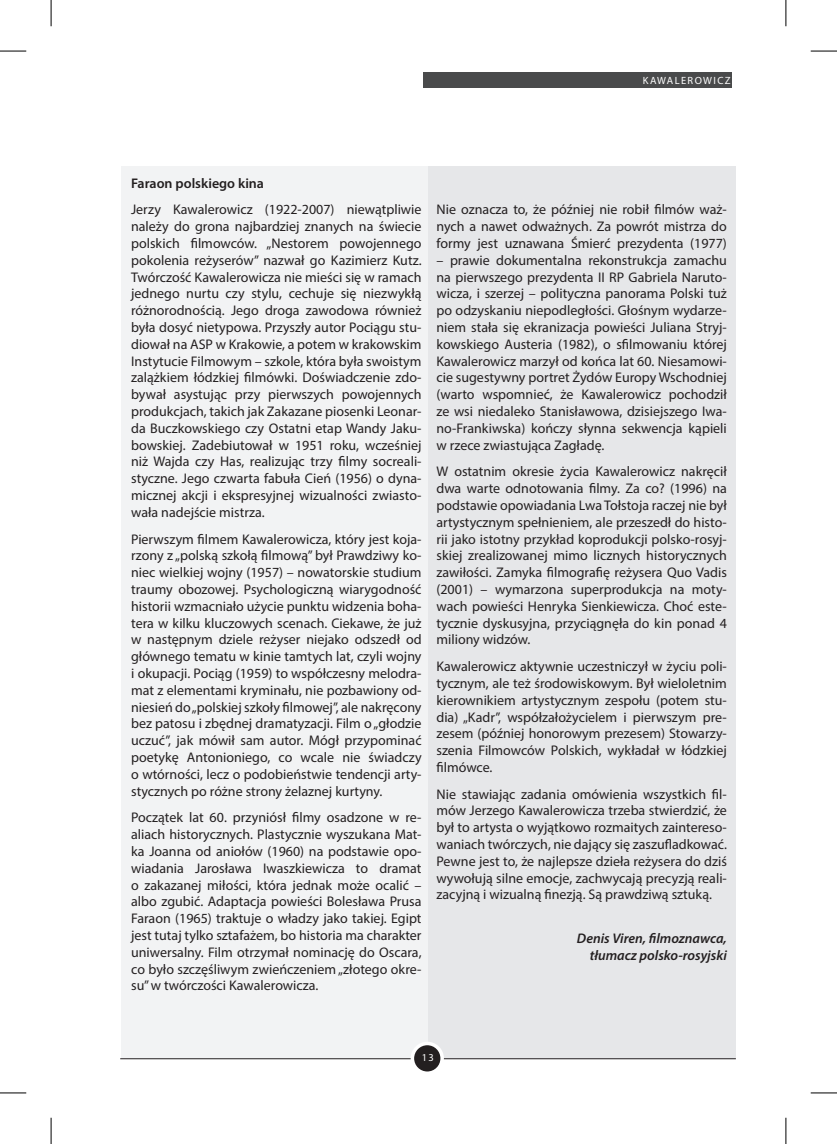
<style>
.page{position:relative;width:837px;height:1144px;background:#fff}
.page>*{position:absolute;margin:0;border:0;box-sizing:border-box;transform-origin:0 0}
.t1{font:14px/16.8px "Myriad Pro";color:#231f20;text-align:justify}
.t2{font:italic 600 14px/16.8px "Myriad Pro";color:#231f20;text-align:right}
.t3{font:600 14px "Myriad Pro";color:#231f20}
.t4{font:10.5px "Myriad Pro";letter-spacing:.13em;color:#fff}
</style>
<div class="page">
<div style="left:121px;top:166px;width:307px;height:893px;background:#f2f3f4"></div>
<div style="left:423px;top:72px;width:308px;height:16px;background:#494a4b"></div>
<div style="left:428px;top:166px;width:307px;height:893px;background:#e6e7e9"></div>
<hr style="left:120px;top:1058px;width:615px;height:1px;background:#231f20">
<div style="left:412px;top:1043px;width:30px;height:30px;background:#231f20;border-radius:50%"></div>
<div style="left:410px;top:1042px;width:34px;height:33px;border:4px solid #fff;border-radius:50%"></div>
<svg style="left:0;top:51px;width:26px;height:1px"></svg>
<svg style="left:810px;top:51px;width:26px;height:1px"></svg>
<svg style="left:0;top:1092px;width:26px;height:1px"></svg>
<svg style="left:810px;top:1092px;width:26px;height:1px"></svg>
<svg style="left:51px;top:0;width:1px;height:26px"></svg>
<svg style="left:51px;top:1118px;width:1px;height:26px"></svg>
<svg style="left:785px;top:0;width:1px;height:26px"></svg>
<svg style="left:785px;top:1118px;width:1px;height:26px"></svg>
<p class="t4" style="left:642px;top:74px;width:89px">KAWALEROWICZ</p>
<p class="t3" style="left:131px;top:174px;width:134px">Faraon polskiego kina</p>
<p class="t1" style="left:131px;top:201px;width:292px">Jerzy Kawalerowicz (1922-2007) niewątpliwie należy do grona najbardziej znanych na świecie polskich filmowców. „Nestorem powojennego pokolenia reżyserów” nazwał go Kazimierz Kutz.<br>Twórczość Kawalerowicza nie mieści się w ramach jednego nurtu czy stylu, cechuje się niezwykłą różnorodnością. Jego droga zawodowa również była dosyć nietypowa. Przyszły autor Pociągu stu&shy;diował na ASP w Krakowie, a potem w krakowskim Instytucie Filmowym – szkole, która była swoistym zalążkiem łódzkiej filmówki. Doświadczenie zdo&shy;bywał asystując przy pierwszych powojennych produkcjach, takich jak Zakazane piosenki Leonar&shy;da Buczkowskiego czy Ostatni etap Wandy Jaku&shy;bowskiej. Zadebiutował w 1951 roku, wcześniej niż Wajda czy Has, realizując trzy filmy socreali&shy;styczne. Jego czwarta fabuła Cień (1956) o dyna&shy;micznej akcji i ekspresyjnej wizualności zwiasto&shy;wała nadejście mistrza.</p>
<p class="t1" style="left:131px;top:530px;width:292px">Pierwszym filmem Kawalerowicza, który jest koja&shy;rzony z „polską szkołą filmową” był Prawdziwy ko&shy;niec wielkiej wojny (1957) – nowatorskie studium traumy obozowej. Psychologiczną wiarygodność historii wzmacniało użycie punktu widzenia boha&shy;tera w kilku kluczowych scenach. Ciekawe, że już w następnym dziele reżyser niejako odszedł od głównego tematu w kinie tamtych lat, czyli wojny i okupacji. Pociąg (1959) to współczesny melodra&shy;mat z elementami kryminału, nie pozbawiony od&shy;niesień do „polskiej szkoły filmowej”, ale nakręcony bez patosu i zbędnej dramatyzacji. Film o „głodzie uczuć”, jak mówił sam autor. Mógł przypominać poetykę Antonioniego, co wcale nie świadczy o wtórności, lecz o podobieństwie tendencji arty&shy;stycznych po różne strony żelaznej kurtyny.</p>
<p class="t1" style="left:131px;top:809px;width:292px">Początek lat 60. przyniósł filmy osadzone w re&shy;aliach historycznych. Plastycznie wyszukana Mat&shy;ka Joanna od aniołów (1960) na podstawie opo&shy;wiadania Jarosława Iwaszkiewicza to dramat o zakazanej miłości, która jednak może ocalić – albo zgubić. Adaptacja powieści Bolesława Prusa Faraon (1965) traktuje o władzy jako takiej. Egipt jest tutaj tylko sztafażem, bo historia ma charakter uniwersalny. Film otrzymał nominację do Oscara, co było szczęśliwym zwieńczeniem „złotego okre&shy;su” w twórczości Kawalerowicza.</p>
<p class="t1" style="left:436px;top:201px;width:292px">Nie oznacza to, że później nie robił filmów waż&shy;nych a nawet odważnych. Za powrót mistrza do formy jest uznawana Śmierć prezydenta (1977)</p>
<p class="t1" style="left:436px;top:251px;width:292px">– prawie dokumentalna rekonstrukcja zamachu na pierwszego prezydenta II RP Gabriela Naruto&shy;wicza, i szerzej – polityczna panorama Polski tuż po odzyskaniu niepodległości. Głośnym wydarze&shy;niem stała się ekranizacja powieści Juliana Stryj&shy;kowskiego Austeria (1982), o sfilmowaniu której Kawalerowicz marzył od końca lat 60. Niesamowi&shy;cie sugestywny portret Żydów Europy Wschodniej (warto wspomnieć, że Kawalerowicz pochodził ze wsi niedaleko Stanisławowa, dzisiejszego Iwa&shy;no-Frankiwska) kończy słynna sekwencja kąpieli w rzece zwiastująca Zagładę.</p>
<p class="t1" style="left:436px;top:463px;width:292px">W ostatnim okresie życia Kawalerowicz nakręcił dwa warte odnotowania filmy. Za co? (1996) na podstawie opowiadania Lwa Tołstoja raczej nie był artystycznym spełnieniem, ale przeszedł do histo&shy;rii jako istotny przykład koprodukcji polsko-rosyj&shy;skiej zrealizowanej mimo licznych historycznych zawiłości. Zamyka filmografię reżysera Quo Vadis (2001) – wymarzona superprodukcja na moty&shy;wach powieści Henryka Sienkiewicza. Choć este&shy;tycznie dyskusyjna, przyciągnęła do kin ponad 4 miliony widzów.</p>
<p class="t1" style="left:436px;top:658px;width:292px">Kawalerowicz aktywnie uczestniczył w życiu poli&shy;tycznym, ale też środowiskowym. Był wieloletnim kierownikiem artystycznym zespołu (potem stu&shy;dia) „Kadr”, współzałożycielem i pierwszym pre&shy;zesem (później honorowym prezesem) Stowarzy&shy;szenia Filmowców Polskich, wykładał w łódzkiej filmówce.</p>
<p class="t1" style="left:436px;top:785px;width:292px">Nie stawiając zadania omówienia wszystkich fil&shy;mów Jerzego Kawalerowicza trzeba stwierdzić, że był to artysta o wyjątkowo rozmaitych zaintereso&shy;waniach twórczych, nie dający się zaszufladkować.<br>Pewne jest to, że najlepsze dzieła reżysera do dziś wywołują silne emocje, zachwycają precyzją reali&shy;zacyjną i wizualną finezją. Są prawdziwą sztuką.</p>
<p class="t2" style="left:576px;top:929px;width:151px">Denis Viren, filmoznawca, tłumacz polsko-rosyjski</p>
<p class="t4" style="left:421px;top:1051px;width:13px">13</p>
</div>
